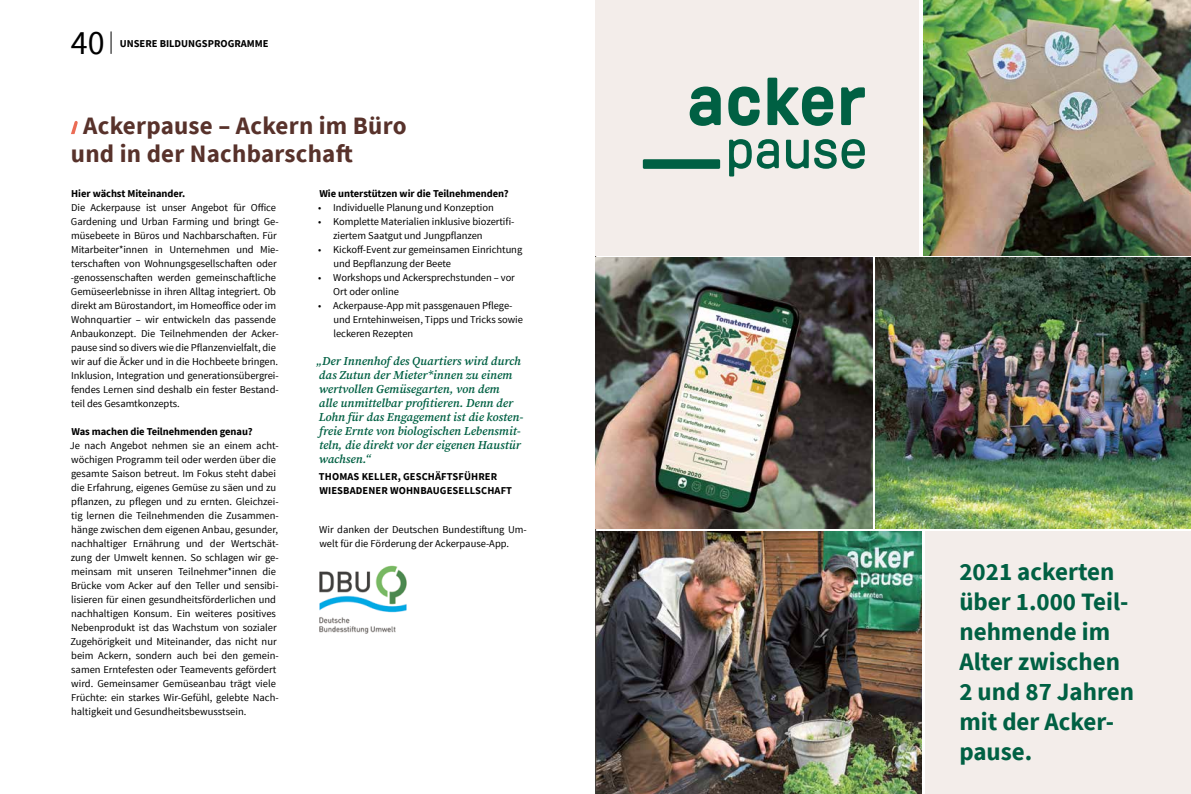
<style>
.page{position:relative;width:1191px;height:794px;background:#fff}
.page>*{position:absolute;margin:0;border:0;box-sizing:border-box;transform-origin:0 0}
.t1{font:34px "Source Sans Pro";color:#000}
.t2{font:700 25px/30px "Source Sans Pro";color:#006043}
.t3{font:700 25px/28px "Source Sans Pro";letter-spacing:.01em;color:#58322b}
.t4{font:italic 12px/14px "Source Serif Variable";color:#006043}
.t5{font:10.5px/14px "Source Sans Pro";letter-spacing:-.005em;color:#000}
.t6{font:700 10.5px/14px "Source Sans Pro";letter-spacing:-.005em;color:#000}
</style>
<div class="page">
<svg style="left:111px;top:31px;width:1px;height:23px"></svg>
<svg style="left:71px;top:121px;width:7px;height:13px"></svg>
<img style="left:596px;top:531px;width:325px;height:263px">
<div style="left:925px;top:531px;width:266px;height:263px;background:#f3edea"></div>
<img style="left:319px;top:565px;width:88px;height:69px">
<hr style="left:595px;top:0;width:1px;height:794px;background:#413c38">
<img style="left:923px;top:0;width:268px;height:255px">
<div style="left:595px;top:0;width:324px;height:255px;background:#f3edea"></div>
<svg style="left:689px;top:87px;width:31px;height:39px"></svg>
<svg style="left:728px;top:87px;width:31px;height:39px"></svg>
<svg style="left:767px;top:78px;width:66px;height:48px"></svg>
<svg style="left:841px;top:87px;width:24px;height:38px"></svg>
<svg style="left:729px;top:139px;width:22px;height:37px"></svg>
<svg style="left:757px;top:139px;width:22px;height:30px"></svg>
<svg style="left:786px;top:140px;width:22px;height:29px"></svg>
<svg style="left:814px;top:139px;width:51px;height:30px"></svg>
<div style="left:643px;top:159px;width:77px;height:10px;background:#006043"></div>
<img style="left:596px;top:257px;width:276px;height:272px">
<img style="left:875px;top:257px;width:316px;height:272px">
<h1 class="t1" style="left:71px;top:21px;width:35px">40</h1>
<p class="t6" style="left:120px;top:36px;width:150px">UNSERE BILDUNGSPROGRAMME</p>
<h2 class="t3" style="left:71px;top:111px;width:337px;text-indent:12px">Ackerpause – Ackern im Büro und in der Nachbarschaft</h2>
<p class="t6" style="left:71px;top:186px;width:115px">Hier wächst Miteinander.</p>
<p class="t5" style="left:71px;top:201px;width:209px">Die Ackerpause ist unser Angebot für Office Gardening und Urban Farming und bringt Ge&shy;müsebeete in Büros und Nachbarschaften. Für Mitarbeiter*innen in Unternehmen und Mie&shy;terschaften von Wohnungsgesellschaften oder -genossenschaften werden gemeinschaftliche Gemüseerlebnisse in ihren Alltag integriert. Ob direkt am Bürostandort, im Homeoffice oder im Wohnquartier – wir entwickeln das passende Anbaukonzept. Die Teilnehmenden der Acker&shy;pause sind so divers wie die Pflanzenvielfalt, die wir auf die Äcker und in die Hochbeete bringen.<br>Inklusion, Integration und generationsübergrei&shy;fendes Lernen sind deshalb ein fester Bestand&shy;teil des Gesamtkonzepts.</p>
<p class="t6" style="left:71px;top:424px;width:183px">Was machen die Teilnehmenden genau?</p>
<p class="t5" style="left:70px;top:439px;width:210px">Je nach Angebot nehmen sie an einem acht&shy;wöchigen Programm teil oder werden über die gesamte Saison betreut. Im Fokus steht dabei die Erfahrung, eigenes Gemüse zu säen und zu pflanzen, zu pflegen und zu ernten. Gleichzei&shy;tig lernen die Teilnehmenden die Zusammen&shy;hänge zwischen dem eigenen Anbau, gesunder, nachhaltiger Ernährung und der Wertschät&shy;zung der Umwelt kennen. So schlagen wir ge&shy;meinsam mit unseren Teilnehmer*innen die Brücke vom Acker auf den Teller und sensibi&shy;lisieren für einen gesundheitsförderlichen und nachhaltigen Konsum. Ein weiteres positives Nebenprodukt ist das Wachstum von sozialer Zugehörigkeit und Miteinander, das nicht nur beim Ackern, sondern auch bei den gemein&shy;samen Erntefesten oder Teamevents gefördert wird. Gemeinsamer Gemüseanbau trägt viele Früchte: ein starkes Wir-Gefühl, gelebte Nach&shy;haltigkeit und Gesundheitsbewusstsein.</p>
<p class="t6" style="left:319px;top:186px;width:191px">Wie unterstützen wir die Teilnehmenden?</p>
<p class="t5" style="left:318px;top:201px;width:177px">• Individuelle Planung und Konzeption</p>
<p class="t5" style="left:333px;top:215px;width:183px;text-indent:-15px">• Komplette Materialien inklusive biozertifi&shy;ziertem Saatgut und Jungpflanzen</p>
<p class="t5" style="left:333px;top:243px;width:190px;text-indent:-15px">• Kickoff-Event zur gemeinsamen Einrichtung und Bepflanzung der Beete</p>
<p class="t5" style="left:333px;top:271px;width:183px;text-indent:-15px">• Workshops und Ackersprechstunden – vor<br>Ort oder online</p>
<p class="t5" style="left:333px;top:299px;width:191px;text-indent:-15px">• Ackerpause-App mit passgenauen Pflege&shy;und Erntehinweisen, Tipps und Tricks sowie leckeren Rezepten</p>
<p class="t4" style="left:316px;top:354px;width:209px">„Der Innenhof des Quartiers wird durch das Zutun der Mieter*innen zu einem wertvollen Gemüsegarten, von dem<br>alle unmittelbar profitieren. Denn der Lohn für das Engagement ist die kosten&shy;freie Ernte von biologischen Lebensmit&shy;teln, die direkt vor der eigenen Haustür wachsen.“</p>
<p class="t6" style="left:319px;top:469px;width:195px">THOMAS KELLER, GESCHÄFTSFÜHRER<br>WIESBADENER WOHNBAUGESELLSCHAFT</p>
<p class="t5" style="left:319px;top:523px;width:209px">Wir danken der Deutschen Bundestiftung Um&shy;welt für die Förderung der Ackerpause-App.</p>
<h2 class="t2" style="left:959px;top:556px;width:176px">2021 ackerten über 1.000 Teil&shy;nehmende im<br>Alter zwischen<br>2 und 87 Jahren mit der Acker&shy;pause.</h2>
</div>
